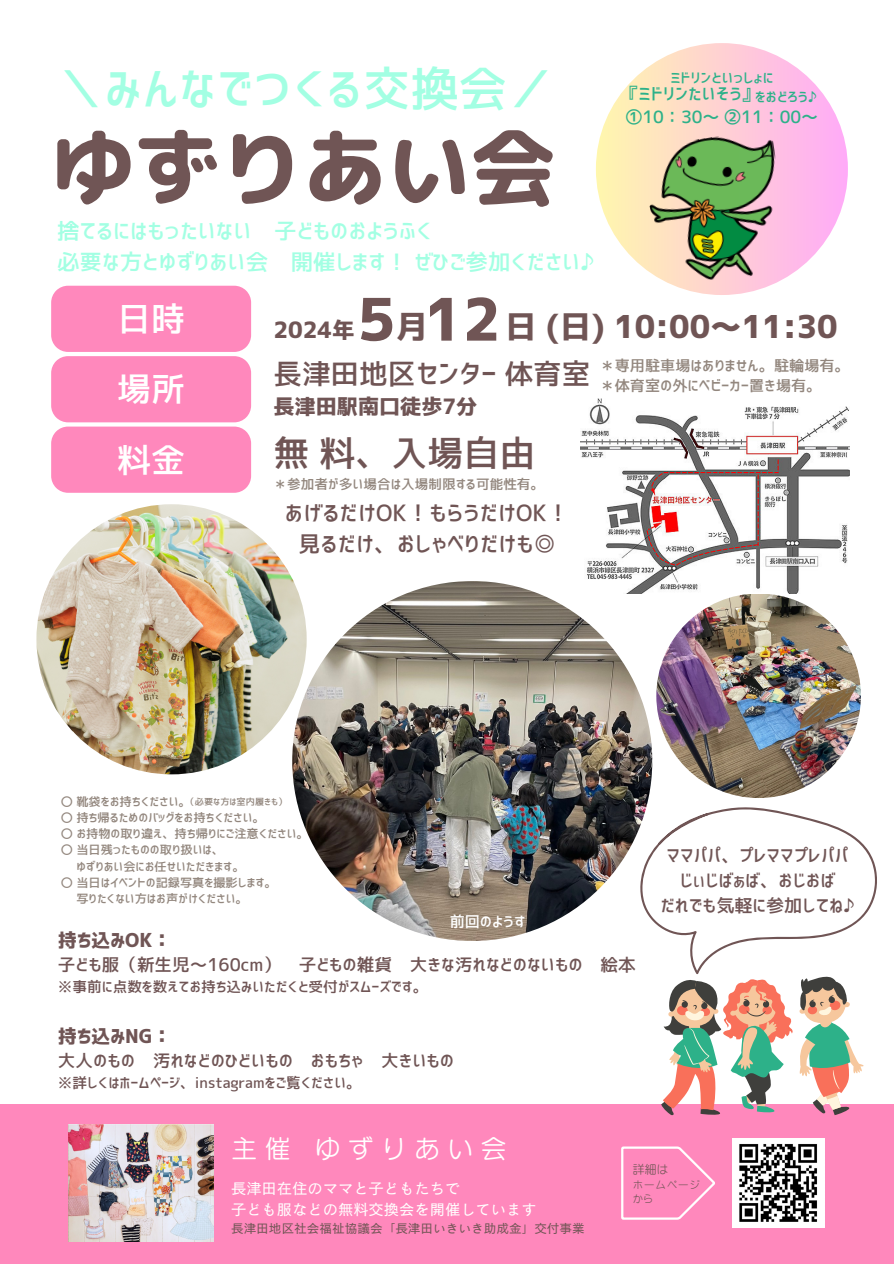
<style>
.page{position:relative;width:894px;height:1264px;background:#fff}
.page>*{position:absolute;margin:0;border:0;box-sizing:border-box;transform-origin:0 0}
.t1{font:84px "rounded mplus 1 p heavy";color:#705555}
.t2{font:58.5px "Corporate Logo Bold";color:#705555}
.t3{font:48px "Corporate Logo Medium";color:#a3ffe3}
.t4{font:36px "Corporate Logo Medium";color:#705555}
.t5{font:33.9px "Corporate Logo Medium";color:#fff}
.t6{font:33.75px "Corporate Logo Medium";color:#fff}
.t7{font:31.5px "Corporate Logo Bold";color:#705555}
.t8{font:28.5px "Corporate Logo Medium";color:#705555}
.t9{font:25.05px "Canva G Maru Go Pro M";letter-spacing:.325em;color:#fff}
.t10{font:22.65px/31.5px "Corporate Logo Medium";color:#705555;text-align:center}
.t11{font:22.5px "Corporate Logo Medium";color:#a3ffe3}
.t12{font:22.5px "Corporate Logo Bold";color:#705555}
.t13{font:21.15px "Corporate Logo Bold";color:#705555}
.t14{font:19.05px "Corporate Logo Bold";color:#705555}
.t15{font:18.15px "Corporate Logo Medium";color:#705555}
.t16{font:17.55px "Corporate Logo Medium";color:#705555}
.t17{font:17.25px "Corporate Logo Medium";color:#2db189}
.t18{font:17.1px "Corporate Logo Medium";color:#2db189}
.t19{font:15.3px "Canva Cezanne Pro N M";color:#fff}
.t20{font:15.15px "Corporate Logo Medium";color:#93877e}
.t21{font:15.15px "Corporate Logo Medium";color:#fff}
.t22{font:14.55px "Corporate Logo Medium";color:#705555}
.t23{font:14.25px "Corporate Logo Medium";color:#2db189}
.t24{font:13.65px "Corporate Logo Medium";color:#93877e}
.t25{font:12.6px "Canva Cezanne Pro N M";color:#705555}
.t26{font:12.15px "Corporate Logo Medium";color:#93877e}
.t27{font:500 12px "ARP Crystal R Gothic JIS";color:#705555}
.t28{font:500 10.5px/14px "ARP Crystal R Gothic JIS";letter-spacing:.08em;color:#705555}
.t29{font:9.15px "Corporate Logo Medium";color:#93877e}
</style>
<div class="page">
<div style="left:0;top:1103px;width:893px;height:160px;background:#ff88bc"></div>
<img style="left:292px;top:581px;width:360px;height:360px;border-radius:50%">
<img style="left:36px;top:504px;width:270px;height:270px;border-radius:50%">
<img style="left:656px;top:593px;width:204px;height:205px;border-radius:50%">
<svg style="left:51px;top:286px;width:200px;height:207px;background:#ff90c0"></svg>
<img style="left:68px;top:1124px;width:146px;height:117px">
<svg style="left:638px;top:807px;width:240px;height:308px"></svg>
<svg style="left:621px;top:1146px;width:93px;height:73px"></svg>
<img style="left:732px;top:1138px;width:92px;height:89px">
<img style="left:580px;top:398px;width:269px;height:195px">
<div style="left:595px;top:43px;width:252px;height:252px;background:linear-gradient(to right,#fff8af,#ffaaf7);border-radius:50%"></div>
<img style="left:640px;top:128px;width:152px;height:161px">
<h3 class="t3" style="left:57px;top:65px;width:499px">＼みんなでつくる交換会／</h3>
<p class="t1" style="left:51px;top:108px;width:505px">ゆずりあい会</p>
<h3 class="t11" style="left:57px;top:219px;width:376px">捨てるにはもったいない　子どものおようふく</h3>
<h3 class="t11" style="left:57px;top:251px;width:538px">必要な方とゆずりあい会　開催します！ ぜひご参加ください♪</h3>
<p class="t23" style="left:670px;top:70px;width:104px">ミドリンといっしょに</p>
<p class="t23" style="left:754px;top:90px;width:63px">をおどろう♪</p>
<p class="t18" style="left:625px;top:109px;width:194px">①10：30～ ②11：00～</p>
<p class="t17" style="left:621px;top:85px;width:139px">『ミドリンたいそう』</p>
<p class="t5" style="left:117px;top:302px;width:69px">日時</p>
<p class="t2" style="left:347px;top:290px;width:155px">５ 12</p>
<p class="t7" style="left:396px;top:311px;width:33px">月</p>
<p class="t7" style="left:505px;top:311px;width:334px">日 (日) 10:00～11:30</p>
<p class="t12" style="left:273px;top:318px;width:82px">2024年</p>
<p class="t8" style="left:273px;top:359px;width:318px">長津田地区センター体育室</p>
<p class="t5" style="left:117px;top:372px;width:69px">場所</p>
<p class="t5" style="left:117px;top:442px;width:69px">料金</p>
<p class="t4" style="left:273px;top:435px;width:263px">無料、入場自由</p>
<p class="t13" style="left:273px;top:396px;width:205px">長津田駅南口徒歩7分</p>
<h2 class="t6" style="left:117px;top:445px;width:103px">（日）</h2>
<h6 class="t24" style="left:273px;top:477px;width:272px">＊参加者が多い場合は入場制限する可能性有。</h6>
<p class="t10" style="left:285px;top:496px;width:286px">あげるだけOK！もらうだけOK！見るだけ、おしゃべりだけも◎</p>
<p class="t20" style="left:599px;top:357px;width:251px">＊専用駐車場はありません。駐輪場有。</p>
<p class="t20" style="left:599px;top:378px;width:223px">＊体育室の外にベビーカー置き場有。</p>
<p class="t26" style="left:61px;top:795px;width:131px">〇 靴袋をお持ちください。</p>
<p class="t26" style="left:61px;top:811px;width:205px">〇 持ち帰るためのバッグをお持ちください。</p>
<p class="t26" style="left:61px;top:827px;width:249px">〇 お持物の取り違え、持ち帰りにご注意ください。</p>
<p class="t26" style="left:61px;top:843px;width:165px">〇 当日残ったものの取り扱いは、</p>
<p class="t26" style="left:61px;top:860px;width:185px">　 ゆずりあい会にお任せいただきます。</p>
<p class="t26" style="left:61px;top:876px;width:217px">〇 当日はイベントの記録写真を撮影します。</p>
<p class="t26" style="left:61px;top:892px;width:188px">　 写りたくない方はお声がけください。</p>
<p class="t29" style="left:186px;top:797px;width:103px">（必要な方は室内履きも）</p>
<p class="t21" style="left:449px;top:914px;width:77px">前回のようす</p>
<h4 class="t15" style="left:666px;top:846px;width:184px">ママパパ、プレママプレパパ</h4>
<p class="t15" style="left:679px;top:871px;width:157px">じぃじばぁば、おじおば</p>
<h3 class="t15" style="left:660px;top:896px;width:195px">だれでも気軽に参加してね♪</h3>
<h1 class="t14" style="left:58px;top:930px;width:115px">持ち込みOK：</h1>
<p class="t16" style="left:58px;top:955px;width:579px">子ども服（新生児～160cm） 子どもの雑貨 大きな汚れなどのないもの 絵本</p>
<p class="t22" style="left:58px;top:979px;width:371px">※事前に点数を数えてお持ち込みいただくと受付がスムーズです。</p>
<h3 class="t14" style="left:58px;top:1026px;width:115px">持ち込みNG：</h3>
<p class="t16" style="left:58px;top:1051px;width:398px">大人のもの 汚れなどのひどいもの おもちゃ 大きいもの</p>
<p class="t22" style="left:58px;top:1075px;width:304px">※詳しくはホームページ、instagramをご覧ください。</p>
<p class="t9" style="left:232px;top:1136px;width:276px">主催 ゆずりあい会</p>
<h5 class="t19" style="left:231px;top:1180px;width:231px">長津田在住のママと子どもたちで</h5>
<p class="t19" style="left:231px;top:1201px;width:307px">子ども服などの無料交換会を開催しています</p>
<p class="t25" style="left:231px;top:1221px;width:355px">長津田地区社会福祉協議会「長津田いきいき助成金」交付事業</p>
<p class="t27" style="left:632px;top:1163px;width:37px">詳細は</p>
<p class="t28" style="left:632px;top:1177px;width:68px">ホームページから</p>
</div>
